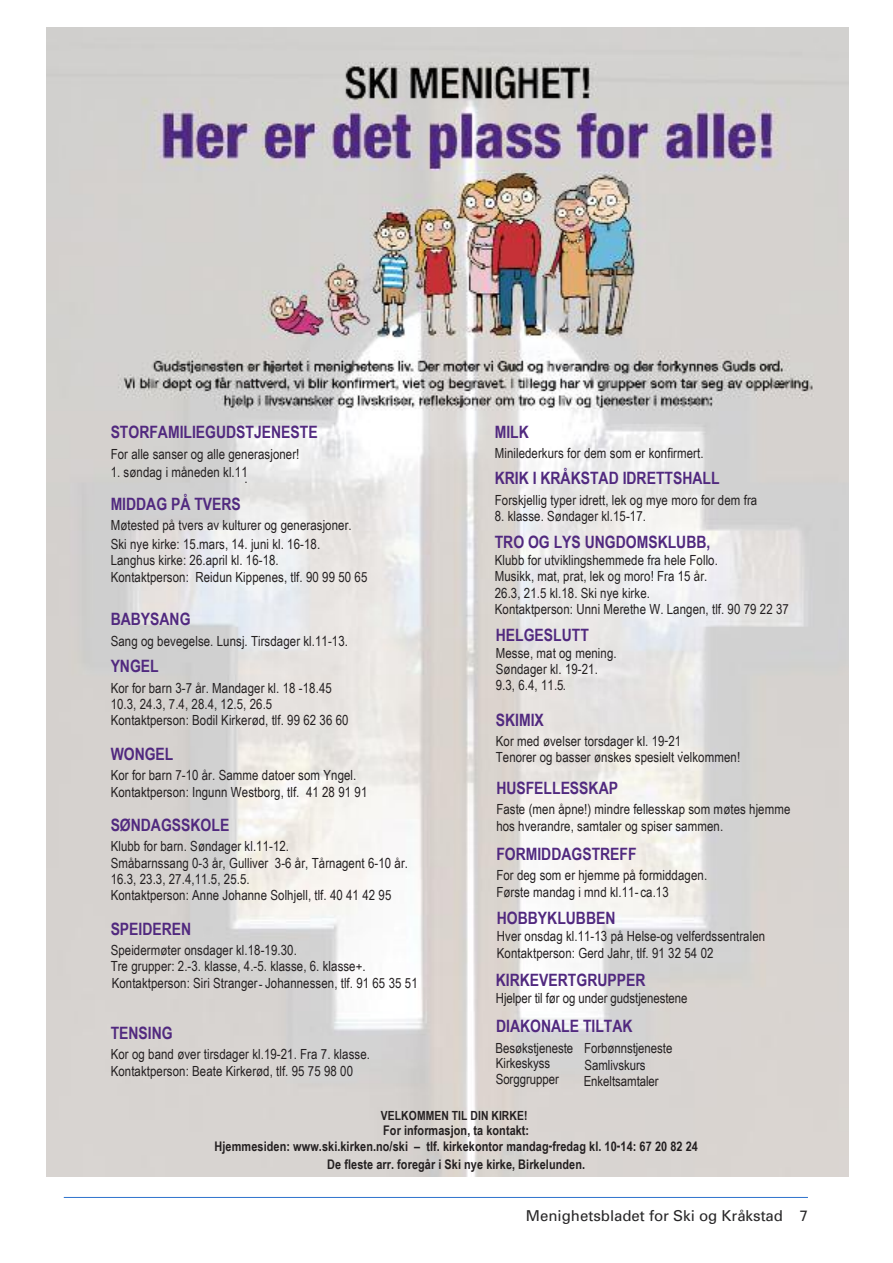
<style>
.page{position:relative;width:893px;height:1263px;background:#fff}
.page>*{position:absolute;margin:0;border:0;box-sizing:border-box;transform-origin:0 0}
.t1{font:700 16.95px "Arial Narrow";color:#51297f}
.t2{font:15px "Univers";color:#272627}
.t3{font:13.95px/16.4px "Arial Narrow";letter-spacing:.005em;color:#231f20}
.t4{font:700 13.35px/15.3px "Arial Narrow";letter-spacing:.005em;color:#231f20}
.t5{font:700 12.6px "Arial Narrow";letter-spacing:.01em;color:#231f20}
</style>
<div class="page">
<hr style="left:64px;top:1197px;width:744px;height:1px;background:#2d72cc">
<img style="left:46px;top:28px;width:803px;height:1148px">
<p class="t1" style="left:111px;top:422px;width:209px">STORFAMILIEGUDSTJENESTE</p>
<p class="t3" style="left:111px;top:446px;width:190px">For alle sanser og alle generasjoner!</p>
<p class="t3" style="left:111px;top:464px;width:139px">1. søndag i måneden kl.11</p>
<p class="t3" style="left:245px;top:470px;width:5px">.</p>
<p class="t1" style="left:111px;top:494px;width:132px">MIDDAG PÅ TVERS</p>
<p class="t3" style="left:111px;top:516px;width:243px;line-height:18.8px">Møtested på tvers av kulturer og generasjoner.<br>Ski nye kirke: 15.mars, 14. juni kl. 16-18.</p>
<p class="t3" style="left:111px;top:552px;width:258px">Langhus kirke: 26.april kl. 16-18.<br>Kontaktperson: Reidun Kippenes, tlf. 90 99 50 65</p>
<p class="t1" style="left:111px;top:609px;width:81px">BABYSANG</p>
<p class="t3" style="left:111px;top:632px;width:239px">Sang og bevegelse. Lunsj. Tirsdager kl.11-13.</p>
<p class="t1" style="left:111px;top:656px;width:50px">YNGEL</p>
<p class="t3" style="left:111px;top:679px;width:239px">Kor for barn 3-7 år. Mandager kl. 18 -18.45<br>10.3, 24.3, 7.4, 28.4, 12.5, 26.5<br>Kontaktperson: Bodil Kirkerød, tlf. 99 62 36 60</p>
<p class="t1" style="left:111px;top:744px;width:64px">WONGEL</p>
<p class="t3" style="left:111px;top:766px;width:247px;line-height:17.4px">Kor for barn 7-10 år. Samme datoer som Yngel.<br>Kontaktperson: Ingunn Westborg, tlf.</p>
<p class="t3" style="left:306px;top:784px;width:63px">41 28 91 91</p>
<p class="t1" style="left:111px;top:815px;width:120px">SØNDAGSSKOLE</p>
<p class="t3" style="left:111px;top:838px;width:299px">Klubb for barn. Søndager kl.11-12.<br>Småbarnssang 0-3 år, Gulliver 3-6 år, Tårnagent 6-10 år.<br>16.3, 23.3, 27.4,11.5, 25.5.<br>Kontaktperson: Anne Johanne Solhjell, tlf. 40 41 42 95</p>
<p class="t1" style="left:111px;top:919px;width:82px">SPEIDEREN</p>
<p class="t3" style="left:111px;top:942px;width:309px">Speidermøter onsdager kl.18-19.30.<br>Tre grupper: 2.-3. klasse, 4.-5. klasse, 6. klasse+.<br>Kontaktperson: Siri Stranger Johannessen, tlf. 91 65 35 51</p>
<p class="t3" style="left:259px;top:975px;width:5px">-</p>
<p class="t1" style="left:111px;top:1023px;width:64px">TENSING</p>
<p class="t3" style="left:111px;top:1045px;width:261px;line-height:17.4px">Kor og band øver tirsdager kl.19-21. Fra 7. klasse.<br>Kontaktperson: Beate Kirkerød, tlf. 95 75 98 00</p>
<p class="t1" style="left:495px;top:422px;width:36px">MILK</p>
<p class="t3" style="left:495px;top:445px;width:210px">Minilederkurs for dem som er konfirmert.</p>
<p class="t1" style="left:495px;top:469px;width:226px">KRIK I KRÅKSTAD IDRETTSHALL</p>
<p class="t3" style="left:495px;top:491px;width:264px">Forskjellig typer idrett, lek og mye moro for dem fra</p>
<p class="t3" style="left:495px;top:508px;width:153px">8. klasse. Søndager kl.15-17.</p>
<p class="t1" style="left:495px;top:532px;width:217px">TRO OG LYS UNGDOMSKLUBB,</p>
<p class="t3" style="left:495px;top:552px;width:296px">Klubb for utviklingshemmede fra hele Follo.<br>Musikk, mat, prat, lek og moro! Fra 15 år.<br>26.3, 21.5 kl.18. Ski nye kirke.<br>Kontaktperson: Unni Merethe W. Langen, tlf. 90 79 22 37</p>
<p class="t1" style="left:496px;top:625px;width:95px">HELGESLUTT</p>
<p class="t3" style="left:496px;top:645px;width:122px">Messe, mat og mening.<br>Søndager kl. 19-21.<br>9.3, 6.4, 11.5.</p>
<p class="t1" style="left:496px;top:710px;width:50px">SKIMIX</p>
<p class="t3" style="left:496px;top:732px;width:187px">Kor med øvelser torsdager kl. 19-21</p>
<p class="t3" style="left:680px;top:740px;width:5px">.</p>
<p class="t3" style="left:496px;top:749px;width:246px">Tenorer og basser ønskes spesielt velkommen!</p>
<p class="t1" style="left:496px;top:778px;width:123px">HUSFELLESSKAP</p>
<p class="t3" style="left:496px;top:801px;width:296px">Faste (men åpne!) mindre fellesskap som møtes hjemme hos hverandre, samtaler og spiser sammen.</p>
<p class="t1" style="left:496px;top:844px;width:142px">FORMIDDAGSTREFF</p>
<p class="t3" style="left:496px;top:867px;width:212px">For deg som er hjemme på formiddagen.<br>Første mandag i mnd kl.11- ca.13</p>
<p class="t1" style="left:497px;top:908px;width:120px">HOBBYKLUBBEN</p>
<p class="t3" style="left:497px;top:928px;width:270px">Hver onsdag kl.11-13 på Helse-og velferdssentralen<br>Kontaktperson: Gerd Jahr, tlf. 91 32 54 02</p>
<p class="t1" style="left:496px;top:970px;width:151px">KIRKEVERTGRUPPER</p>
<p class="t3" style="left:496px;top:990px;width:193px">Hjelper til før og under gudstjenestene</p>
<p class="t1" style="left:496px;top:1016px;width:138px">DIAKONALE TILTAK</p>
<p class="t3" style="left:496px;top:1040px;width:79px;line-height:15.8px">Besøkstjeneste<br>Kirkeskyss<br>Sorggrupper</p>
<p class="t3" style="left:584px;top:1040px;width:90px">Forbønnstjeneste<br>Samlivskurs<br>Enkeltsamtaler</p>
<p class="t5" style="left:381px;top:1108px;width:148px">VELKOMMEN TIL DIN KIRKE!</p>
<p class="t4" style="left:215px;top:1123px;width:316px;text-indent:169px">For informasjon, ta kontakt:<br>Hjemmesiden: www.ski.kirken.no/ski</p>
<p class="t4" style="left:327px;top:1136px;width:372px;line-height:18.8px;text-indent:99px">tlf. kirkekontor mandag-fredag kl. 10-14: 67 20 82 24<br>De fleste arr. foregår i Ski nye kirke, Birkelunden.</p>
<p class="t4" style="left:414px;top:1138px;width:8px">–</p>
<p class="t2" style="left:526px;top:1211px;width:284px">Menighetsbladet for Ski og Kråkstad 7</p>
</div>
